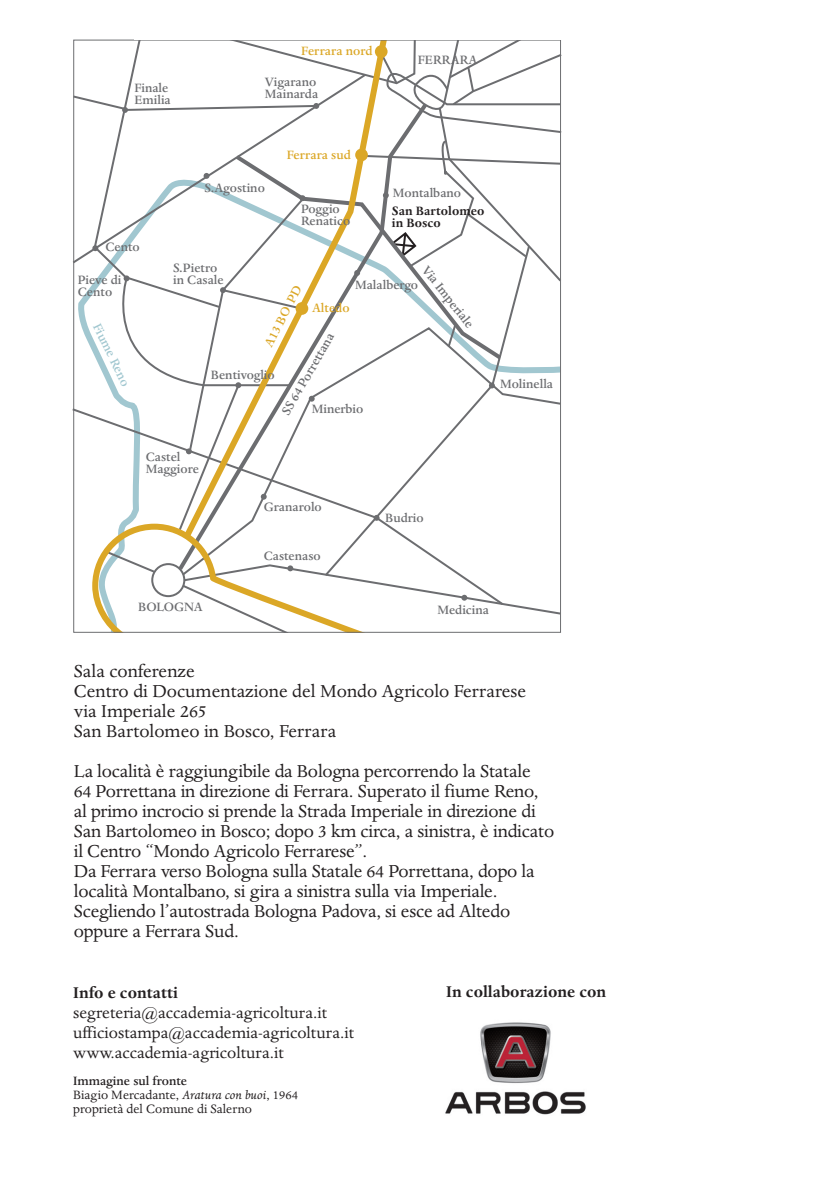
<style>
.page{position:relative;width:840px;height:1191px;background:#fff}
.page>*{position:absolute;margin:0;border:0;box-sizing:border-box;transform-origin:0 0}
.t1{font:20px/20px "Dante";letter-spacing:-.01em;color:#231f20}
.t2{font:18px/20px "Dante";color:#231f20}
.t3{font:700 18px "Dante";color:#231f20}
.t4{font:500 14px/12px "Dante";color:#6c6d70}
.t5{font:14px/14px "Dante";color:#231f20}
.t6{font:500 14px "Dante";color:#dba726}
.t7{font:700 14px/12px "Dante";color:#231f20}
.t8{font:500 14px "Dante";color:#a1c7d0}
.s1{font-weight:500}
.s2{font-style:italic}
</style>
<div class="page">
<svg style="left:72px;top:39px;width:490px;height:594px"></svg>
<img style="left:445px;top:1022px;width:141px;height:93px">
<p class="t4" style="left:134px;top:82px;width:38px">Finale<br>Emilia</p>
<p class="t6" style="left:301px;top:44px;width:73px">Ferrara nord</p>
<p class="t4" style="left:265px;top:76px;width:55px">Vigarano<br>Mainarda</p>
<p class="t4" style="left:417px;top:54px;width:58px">Ferrara</p>
<p class="t4" style="left:105px;top:241px;width:36px">Cento</p>
<p class="t4" style="left:78px;top:274px;width:45px">Pieve di<br>Cento</p>
<p class="t8" style="left:103px;top:321px;width:70px;rotate:64deg">Fiume Reno</p>
<p class="t4" style="left:204px;top:182px;width:62px">S.Agostino</p>
<p class="t6" style="left:286px;top:147px;width:66px">Ferrara sud</p>
<p class="t4" style="left:301px;top:203px;width:51px">Poggio<br>Renatico</p>
<p class="t4" style="left:392px;top:188px;width:70px">Montalbano</p>
<p class="t7" style="left:392px;top:205px;width:94px">San Bartolomeo in Bosco</p>
<p class="t4" style="left:173px;top:262px;width:52px">S.Pietro in Casale</p>
<p class="t4" style="left:429px;top:263px;width:77px;rotate:52deg">Via Imperiale</p>
<p class="t4" style="left:355px;top:279px;width:64px">Malalbergo</p>
<p class="t6" style="left:261px;top:342px;width:69px;rotate:-63deg">A13 BO PD</p>
<p class="t6" style="left:312px;top:301px;width:39px">Altedo</p>
<p class="t4" style="left:280px;top:411px;width:94px;rotate:-60deg">SS 64 Porrettana</p>
<p class="t4" style="left:211px;top:369px;width:65px">Bentivoglio</p>
<p class="t4" style="left:311px;top:403px;width:53px">Minerbio</p>
<p class="t4" style="left:146px;top:451px;width:55px">Castel<br>Maggiore</p>
<p class="t4" style="left:263px;top:501px;width:60px">Granarolo</p>
<p class="t4" style="left:263px;top:550px;width:58px">Castenaso</p>
<p class="t4" style="left:385px;top:512px;width:40px">Budrio</p>
<p class="t4" style="left:499px;top:378px;width:55px">Molinella</p>
<p class="t4" style="left:138px;top:601px;width:66px">BOLOGNA</p>
<p class="t4" style="left:437px;top:604px;width:53px">Medicina</p>
<p class="t1" style="left:74px;top:662px;width:453px">Sala conferenze<br>Centro di Documentazione del Mondo Agricolo Ferrarese via Imperiale 265<br>San Bartolomeo in Bosco, Ferrara</p>
<p class="t1" style="left:74px;top:762px;width:481px">La località è raggiungibile da Bologna percorrendo la Statale<br>64 Porrettana in direzione di Ferrara. Superato il fiume Reno, al primo incrocio si prende la Strada Imperiale in direzione di San Bartolomeo in Bosco; dopo 3 km circa, a sinistra, è indicato il Centro “Mondo Agricolo Ferrarese”.<br>Da Ferrara verso Bologna sulla Statale 64 Porrettana, dopo la località Montalbano, si gira a sinistra sulla via Imperiale.<br>Scegliendo l’autostrada Bologna Padova, si esce ad Altedo oppure a Ferrara Sud.</p>
<p class="t3" style="left:73px;top:983px;width:106px">Info e contatti</p>
<p class="t2" style="left:73px;top:1003px;width:282px">segreteria@accademia-agricoltura.it ufficiostampa@accademia-agricoltura.it www.accademia-agricoltura.it</p>
<p class="t5" style="left:73px;top:1074px;width:226px"><span class="s1">Immagine sul fronte<br></span>Biagio Mercadante, <span class="s2">Aratura con buoi</span>, 1964 proprietà del Comune di Salerno</p>
<p class="t3" style="left:446px;top:982px;width:161px">In collaborazione con</p>
</div>
